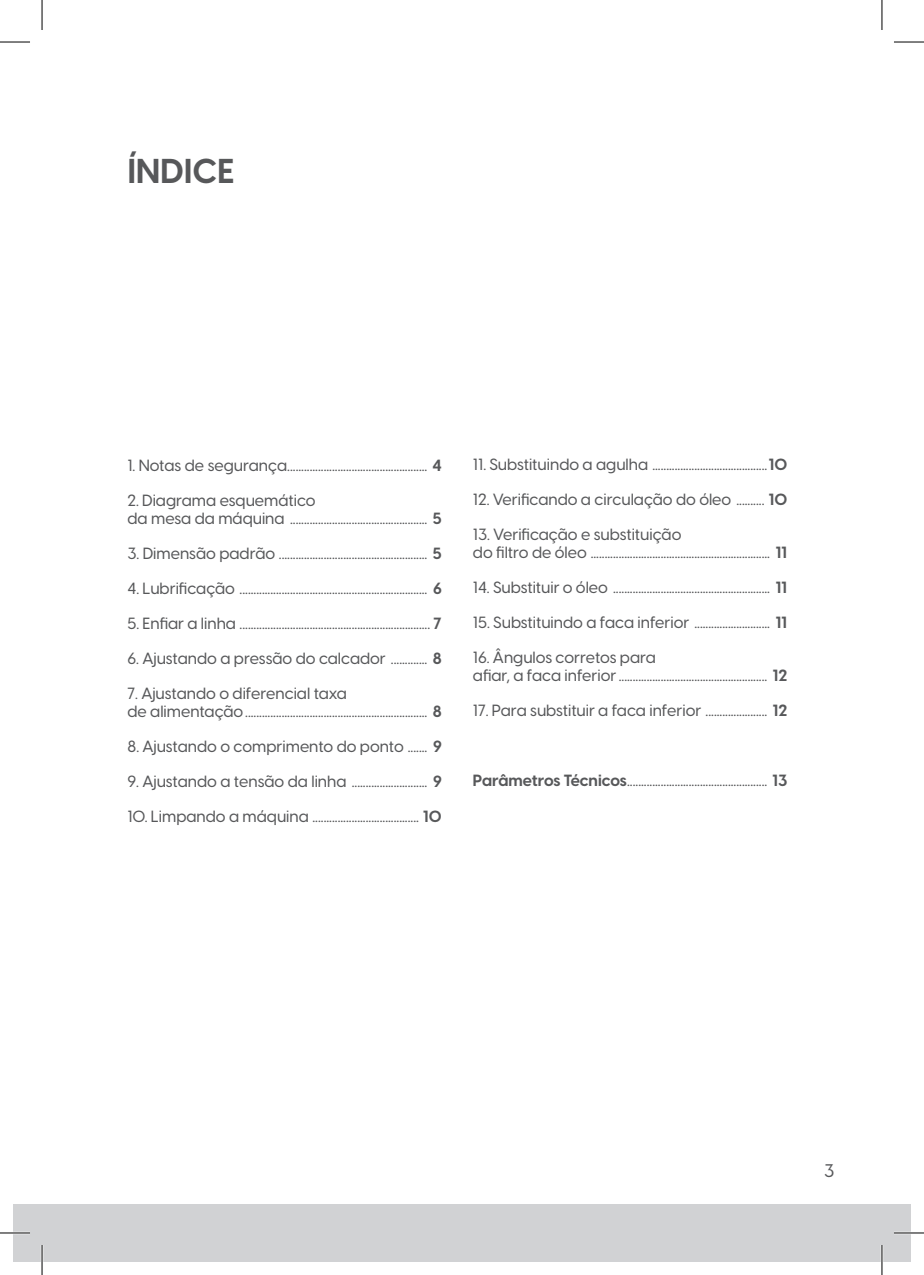
<style>
.page{position:relative;width:924px;height:1275px;background:#fff}
.page>*{position:absolute;margin:0;border:0;box-sizing:border-box;transform-origin:0 0}
.t1{font:700 34px "Visby CF";letter-spacing:.01em;color:#57585a}
.t2{font:500 18px "Visby CF";color:#57585a}
.t3{font:500 16px/18px "Visby CF";color:#57585a}
.s1{font-weight:700}
</style>
<div class="page">
<div style="left:14px;top:1204px;width:895px;height:57px;background:#d1d2d4"></div>
<hr style="left:0;top:1231px;width:30px;height:3px;background:#fff">
<hr style="left:893px;top:1231px;width:30px;height:3px;background:#fff">
<hr style="left:41px;top:1245px;width:2px;height:30px;background:#fff">
<hr style="left:880px;top:1245px;width:2px;height:30px;background:#fff">
<hr style="left:0;top:42px;width:30px;height:1px;background:#000">
<hr style="left:893px;top:42px;width:30px;height:1px;background:#000">
<hr style="left:0;top:1232px;width:30px;height:1px;background:#000">
<hr style="left:893px;top:1232px;width:30px;height:1px;background:#000">
<hr style="left:42px;top:0;width:1px;height:30px;background:#000">
<hr style="left:42px;top:1245px;width:1px;height:30px;background:#000">
<hr style="left:881px;top:0;width:1px;height:30px;background:#000">
<hr style="left:881px;top:1245px;width:1px;height:30px;background:#000">
<p class="t1" style="left:128px;top:149px;width:108px">ÍNDICE</p>
<p class="t3" style="left:127px;top:456px;width:316px">1. Notas de segurança.................................................. <span class="s1">4</span></p>
<p class="t3" style="left:127px;top:491px;width:316px">2. Diagrama esquemático<br>da mesa da máquina ................................................. <span class="s1">5</span></p>
<p class="t3" style="left:127px;top:544px;width:316px">3. Dimensão padrão ..................................................... <span class="s1">5</span></p>
<p class="t3" style="left:127px;top:579px;width:316px">4. Lubrificação ................................................................... <span class="s1">6</span></p>
<p class="t3" style="left:127px;top:614px;width:316px">5. Enfiar a linha .................................................................... <span class="s1">7</span></p>
<p class="t3" style="left:127px;top:649px;width:316px">6. Ajustando a pressão do calcador ............. <span class="s1">8</span></p>
<p class="t3" style="left:127px;top:684px;width:316px">7. Ajustando o diferencial taxa<br>de alimentação................................................................. <span class="s1">8</span></p>
<p class="t3" style="left:127px;top:737px;width:316px">8. Ajustando o comprimento do ponto ....... <span class="s1">9</span></p>
<p class="t3" style="left:127px;top:772px;width:316px">9. Ajustando a tensão da linha ........................... <span class="s1">9</span></p>
<p class="t3" style="left:127px;top:807px;width:316px">10. Limpando a máquina ...................................... <span class="s1">10</span></p>
<p class="t3" style="left:473px;top:455px;width:316px">11. Substituindo a agulha .........................................<span class="s1">10</span></p>
<p class="t3" style="left:473px;top:490px;width:316px">12. Verificando a circulação do óleo .......... <span class="s1">10</span></p>
<p class="t3" style="left:473px;top:525px;width:316px">13. Verificação e substituição<br>do filtro de óleo ................................................................ <span class="s1">11</span></p>
<p class="t3" style="left:473px;top:578px;width:316px">14. Substituir o óleo ........................................................ <span class="s1">11</span></p>
<p class="t3" style="left:473px;top:613px;width:316px">15. Substituindo a faca inferior ........................... <span class="s1">11</span></p>
<p class="t3" style="left:473px;top:648px;width:316px">16. Ângulos corretos para<br>afiar, a faca inferior..................................................... <span class="s1">12</span></p>
<p class="t3" style="left:473px;top:701px;width:316px">17. Para substituir a faca inferior ...................... <span class="s1">12</span></p>
<p class="t3" style="left:473px;top:771px;width:316px"><span class="s1">Parâmetros Técnicos</span>.................................................. <span class="s1">13</span></p>
<p class="t2" style="left:823px;top:1159px;width:12px">3</p>
</div>
